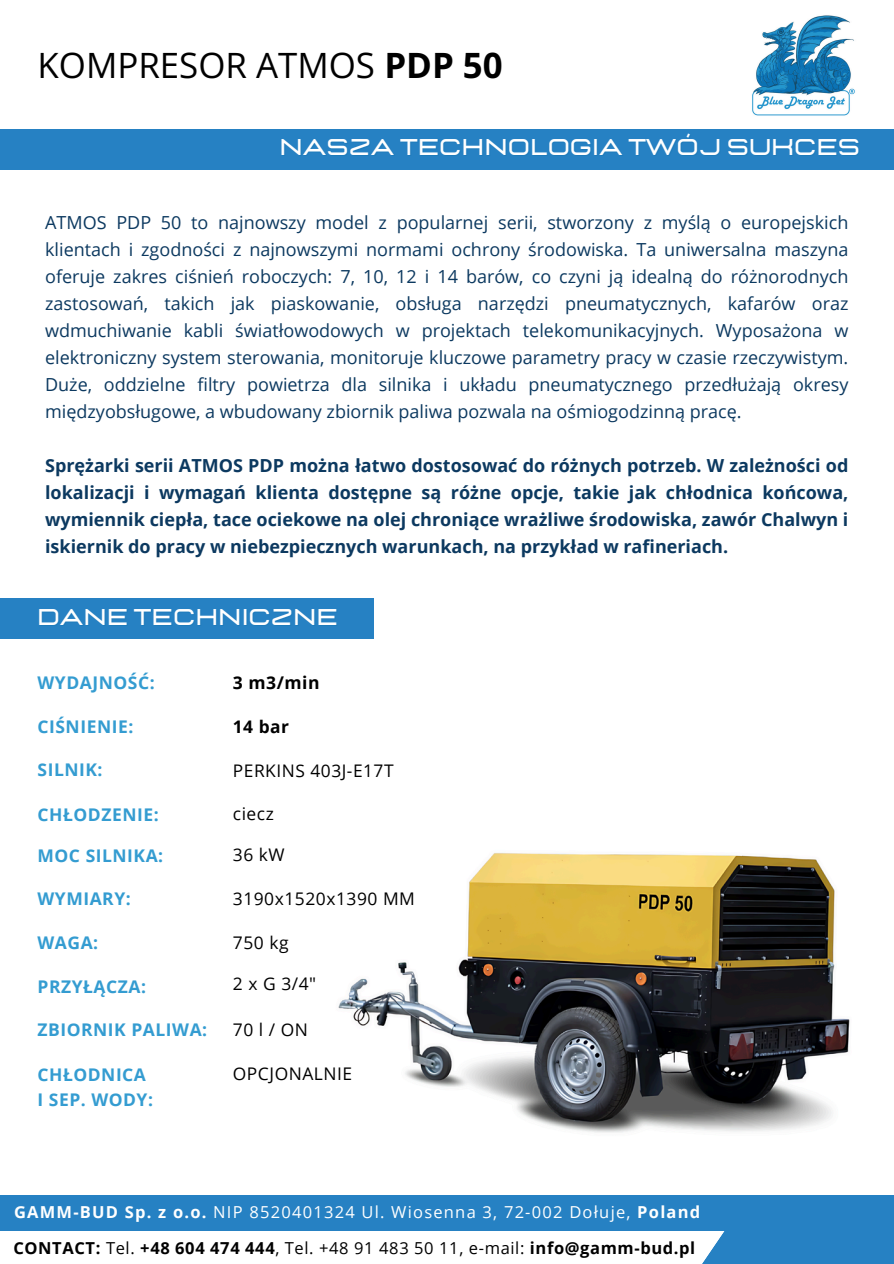
<style>
.page{position:relative;width:894px;height:1264px;background:#fff}
.page>*{position:absolute;margin:0;border:0;box-sizing:border-box;transform-origin:0 0}
.t1{font:34.95px "Open Sans";color:#000}
.t2{font:700 22.65px "Lastica";color:#fff}
.t3{font:18px/27px "Open Sans";color:#0c3960;text-align:justify}
.t4{font:700 18px/27px "Open Sans";color:#0c3960;text-align:justify}
.t5{font:700 17.55px "Open Sans";color:#000}
.t6{font:700 17.4px/24.8px "Open Sans";letter-spacing:.03em;color:#349cd1}
.t7{font:17.4px "Open Sans";letter-spacing:.03em;color:#000}
.t8{font:700 17.4px "Open Sans";color:#000}
.t9{font:700 16.5px "Open Sans";letter-spacing:.04em;color:#000}
.t10{font:16.5px "Open Sans";letter-spacing:.075em;color:#fff}
.s1{font-weight:700}
.s2{font-weight:400}
</style>
<div class="page">
<div style="left:0;top:1194px;width:893px;height:36px;background:#2681c3"></div>
<svg style="left:632px;top:1194px;width:261px;height:69px"></svg>
<img style="left:338px;top:853px;width:512px;height:280px">
<div style="left:0;top:129px;width:893px;height:40px;background:#2681c3"></div>
<img style="left:752px;top:15px;width:103px;height:101px">
<div style="left:0;top:598px;width:374px;height:41px;background:#2681c3"></div>
<h5 class="t1" style="left:38px;top:40px;width:466px">KOMPRESOR ATMOS <span class="s1">PDP 50</span></h5>
<h5 class="t2" style="left:279px;top:136px;width:582px">NASZA TECHNOLOGIA TWÓJ SUKCES</h5>
<h2 class="t3" style="left:45px;top:208px;width:804px">ATMOS PDP 50 to najnowszy model z popularnej serii, stworzony z myślą o europejskich klientach i zgodności z najnowszymi normami ochrony środowiska. Ta uniwersalna maszyna oferuje zakres ciśnień roboczych: 7, 10, 12 i 14 barów, co czyni ją idealną do różnorodnych zastosowań, takich jak piaskowanie, obsługa narzędzi pneumatycznych, kafarów oraz wdmuchiwanie kabli światłowodowych w projektach telekomunikacyjnych. Wyposażona w elektroniczny system sterowania, monitoruje kluczowe parametry pracy w czasie rzeczywistym.<br>Duże, oddzielne filtry powietrza dla silnika i układu pneumatycznego przedłużają okresy międzyobsługowe, a wbudowany zbiornik paliwa pozwala na ośmiogodzinną pracę.</h2>
<h3 class="t4" style="left:45px;top:451px;width:804px">Sprężarki serii ATMOS PDP można łatwo dostosować do różnych potrzeb. W zależności od lokalizacji i wymagań klienta dostępne są różne opcje, takie jak chłodnica końcowa, wymiennik ciepła, tace ociekowe na olej chroniące wrażliwe środowiska, zawór Chalwyn i iskiernik do pracy w niebezpiecznych warunkach, na przykład w rafineriach.</h3>
<h5 class="t2" style="left:37px;top:606px;width:302px">DANE TECHNICZNE</h5>
<p class="t6" style="left:38px;top:669px;width:119px">WYDAJNOŚĆ:</p>
<h3 class="t6" style="left:38px;top:713px;width:97px">CIŚNIENIE:</h3>
<p class="t6" style="left:38px;top:756px;width:66px">SILNIK:</p>
<h3 class="t6" style="left:38px;top:801px;width:123px">CHŁODZENIE:</h3>
<p class="t6" style="left:38px;top:843px;width:127px">MOC SILNIKA:</p>
<h3 class="t6" style="left:38px;top:885px;width:95px">WYMIARY:</h3>
<h4 class="t6" style="left:38px;top:930px;width:62px">WAGA:</h4>
<h3 class="t6" style="left:38px;top:974px;width:110px">PRZYŁĄCZA:</h3>
<p class="t6" style="left:38px;top:1016px;width:171px">ZBIORNIK PALIWA:</p>
<p class="t6" style="left:38px;top:1061px;width:117px">CHŁODNICA<br>I SEP. WODY:</p>
<h3 class="t5" style="left:233px;top:670px;width:88px">3 m3/min</h3>
<p class="t8" style="left:233px;top:714px;width:58px">14 bar</p>
<h3 class="t7" style="left:233px;top:758px;width:162px">PERKINS 403J-E17T</h3>
<h3 class="t7" style="left:233px;top:801px;width:42px">ciecz</h3>
<p class="t7" style="left:233px;top:842px;width:53px">36 kW</p>
<h3 class="t7" style="left:233px;top:886px;width:184px">3190x1520x1390 MM</h3>
<h4 class="t7" style="left:233px;top:929px;width:57px">750 kg</h4>
<p class="t7" style="left:233px;top:971px;width:85px">2 x G 3/4"</p>
<h3 class="t7" style="left:233px;top:1017px;width:77px">70l/ON</h3>
<p class="t7" style="left:233px;top:1061px;width:121px">OPCJONALNIE</p>
<p class="t10" style="left:14px;top:1200px;width:687px"><span class="s1">GAMM-BUD Sp. z o.o.</span> NIP 8520401324 Ul. Wiosenna 3, 72-002 Dołuje, <span class="s1">Poland</span></p>
<h1 class="t9" style="left:13px;top:1235px;width:683px">CONTACT: <span class="s2">Tel.</span> +48 604 474 444<span class="s2">, Tel. +48 91 483 50 11, e-mail:</span> info@gamm-bud.pl</h1>
</div>
